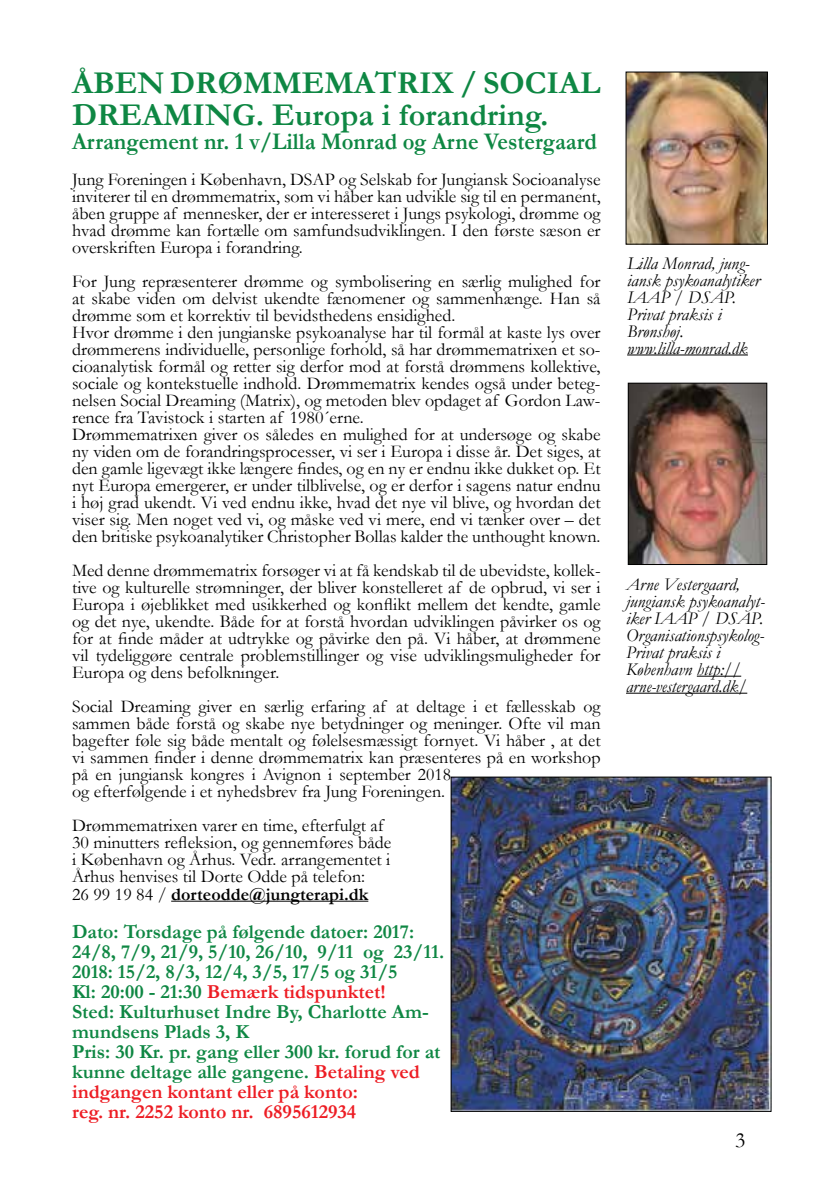
<style>
.page{position:relative;width:840px;height:1191px;background:#fff}
.page>*{position:absolute;margin:0;border:0;box-sizing:border-box;transform-origin:0 0}
.t1{font:700 32px/32px "Garamond";color:#0e8743}
.t2{font:700 24px "Garamond";color:#0e8743;scale:.94 1}
.t3{font:22px "Garamond";color:#000}
.t4{font:700 20px/20px "Garamond";color:#0e8743}
.t5{font:18px/17px "Garamond";color:#000}
.t6{font:italic 18px/17px "Garamond";color:#000}
.s1{font-weight:700}
.s2{color:#ed1d24}
</style>
<div class="page">
<hr style="left:626px;top:354px;width:121px;height:1px;background:#000">
<hr style="left:171px;top:900px;width:197px;height:1px;background:#000">
<img style="left:629px;top:385px;width:135px;height:178px">
<div style="left:627px;top:383px;width:139px;height:182px;border:1px solid #000"></div>
<hr style="left:696px;top:675px;width:44px;height:1px;background:#000">
<hr style="left:625px;top:692px;width:121px;height:1px;background:#000">
<img style="left:452px;top:779px;width:316px;height:330px">
<div style="left:450px;top:777px;width:320px;height:334px;border:1px solid #000"></div>
<img style="left:627px;top:74px;width:138px;height:168px">
<div style="left:625px;top:72px;width:142px;height:172px;border:1px solid #000"></div>
<h1 class="t1" style="left:72px;top:67px;width:529px">ÅBEN DRØMMEMATRIX / SOCIAL<br>DREAMING. Europa i forandring.</h1>
<h2 class="t2" style="left:72px;top:125px;width:559px">Arrangement nr. 1 v/Lilla Monrad og Arne Vestergaard</h2>
<p class="t5" style="left:72px;top:170px;width:529px;text-align:justify">Jung Foreningen i København, DSAP og Selskab for Jungiansk Socioanalyse inviterer til en drømmematrix, som vi håber kan udvikle sig til en permanent, åben gruppe af mennesker, der er interesseret i Jungs psykologi, drømme og hvad drømme kan fortælle om samfundsudviklingen. I den første sæson er overskriften Europa i forandring.</p>
<p class="t5" style="left:72px;top:272px;width:529px">For Jung repræsenterer drømme og symbolisering en særlig mulighed for at skabe viden om delvist ukendte fænomener og sammenhænge. Han så drømme som et korrektiv til bevidsthedens ensidighed.<br>Hvor drømme i den jungianske psykoanalyse har til formål at kaste lys over drømmerens individuelle, personlige forhold, så har drømmematrixen et so&shy;cioanalytisk formål og retter sig derfor mod at forstå drømmens kollektive, sociale og kontekstuelle indhold. Drømmematrix kendes også under beteg&shy;nelsen Social Dreaming (Matrix), og metoden blev opdaget af Gordon Law&shy;rence fra Tavistock i starten af 1980´erne.<br>Drømmematrixen giver os således en mulighed for at undersøge og skabe ny viden om de forandringsprocesser, vi ser i Europa i disse år. Det siges, at den gamle ligevægt ikke længere findes, og en ny er endnu ikke dukket op. Et nyt Europa emergerer, er under tilblivelse, og er derfor i sagens natur endnu i høj grad ukendt. Vi ved endnu ikke, hvad det nye vil blive, og hvordan det viser sig. Men noget ved vi, og måske ved vi mere, end vi tænker over – det den britiske psykoanalytiker Christopher Bollas kalder the unthought known.</p>
<p class="t5" style="left:72px;top:561px;width:529px;text-align:justify">Med denne drømmematrix forsøger vi at få kendskab til de ubevidste, kollek&shy;tive og kulturelle strømninger, der bliver konstelleret af de opbrud, vi ser i Europa i øjeblikket med usikkerhed og konflikt mellem det kendte, gamle og det nye, ukendte. Både for at forstå hvordan udviklingen påvirker os og for at finde måder at udtrykke og påvirke den på. Vi håber, at drømmene vil tydeliggøre centrale problemstillinger og vise udviklingsmuligheder for Europa og dens befolkninger.</p>
<p class="t5" style="left:72px;top:697px;width:529px">Social Dreaming giver en særlig erfaring af at deltage i et fællesskab og sammen både forstå og skabe nye betydninger og meninger. Ofte vil man bagefter føle sig både mentalt og følelsesmæssigt fornyet. Vi håber , at det vi sammen finder i denne drømmematrix kan præsenteres på en workshop på en jungiansk kongres i Avignon i september 2018<br>og efterfølgende i et nyhedsbrev fra Jung Foreningen.</p>
<p class="t5" style="left:72px;top:816px;width:320px">Drømmematrixen varer en time, efterfulgt af 30 minutters refleksion, og gennemføres både i København og Århus. Vedr. arrangementet i Århus henvises til Dorte Odde på telefon:<br>26 99 19 84 / <span class="s1">dorteodde@jungterapi.dk</span></p>
<p class="t4" style="left:72px;top:921px;width:373px">Dato: Torsdage på følgende datoer: 2017:<br>24/8, 7/9, 21/9, 5/10, 26/10, 9/11 og 23/11.<br>2018: 15/2, 8/3, 12/4, 3/5, 17/5 og 31/5<br>Kl: 20:00 - 21:30 <span class="s2">Bemærk tidspunktet!<br></span>Sted: Kulturhuset Indre By, Charlotte Am&shy;mundsens Plads 3, K<br>Pris: 30 Kr. pr. gang eller 300 kr. forud for at kunne deltage alle gangene. <span class="s2">Betaling ved indgangen kontant eller på konto:<br>reg. nr. 2252 konto nr. 6895612934</span></p>
<p class="t6" style="left:626px;top:254px;width:134px">Lilla Monrad, jung&shy;iansk psykoanalytiker<br>IAAP / DSAP.<br>Privat praksis i<br>Brønshøj. www.lilla-monrad.dk</p>
<p class="t6" style="left:625px;top:575px;width:140px">Arne Vestergaard, jungiansk psykoanalyt&shy;iker IAAP / DSAP.<br>Organisationspsykolog-<br>Privat praksis i<br>København http:// arne-vestergaard.dk/</p>
<p class="t3" style="left:734px;top:1125px;width:12px">3</p>
</div>
